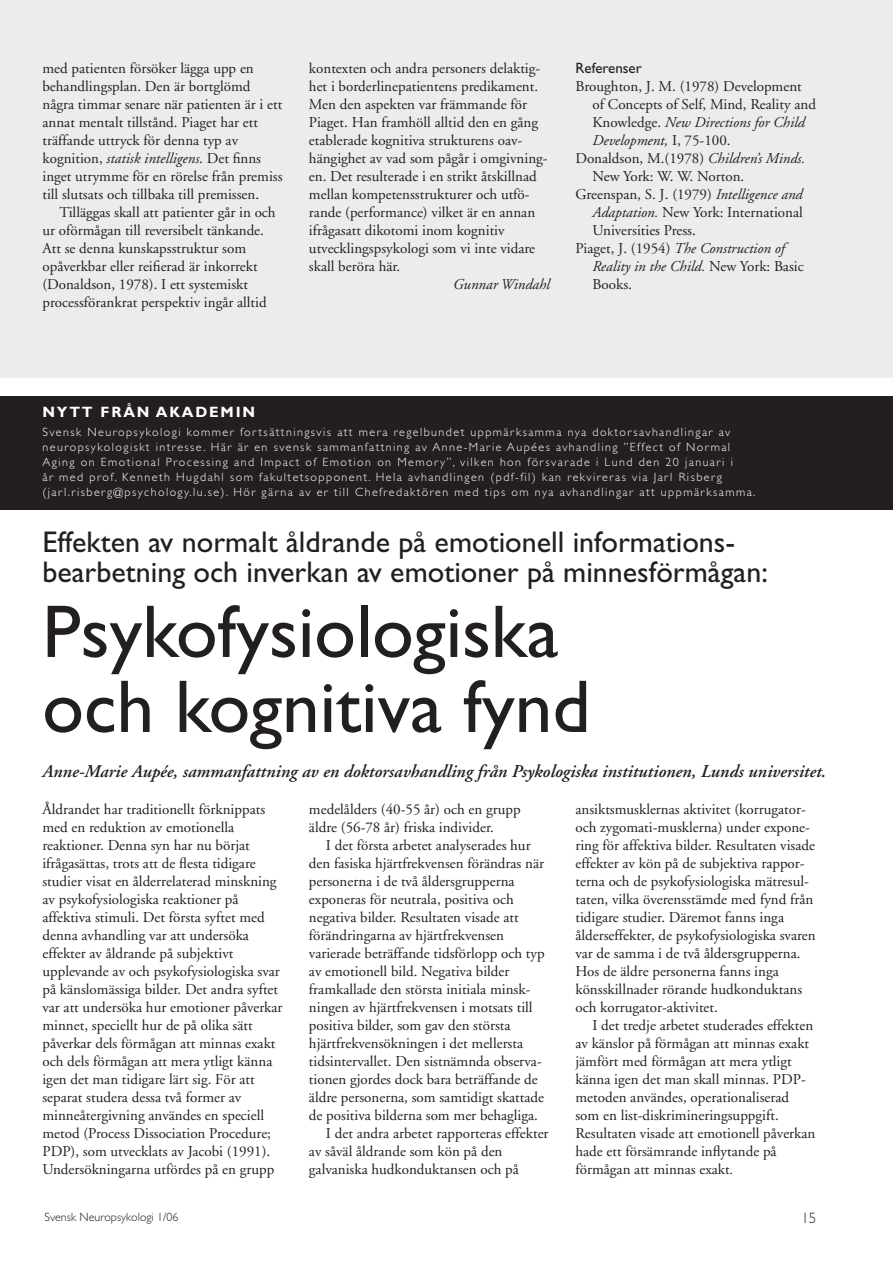
<style>
.page{position:relative;width:893px;height:1263px;background:#fff}
.page>*{position:absolute;margin:0;border:0;box-sizing:border-box;transform-origin:0 0}
.t1{font:75px/75px "Gill Sans";color:#231f20}
.t2{font:30px/30px "Gill Sans";color:#231f20}
.t3{font:italic 600 18px "Adobe Garamond";color:#231f20}
.t4{font:15px/18px "Adobe Garamond";color:#231f20}
.t5{font:italic 15px "Adobe Garamond";color:#231f20}
.t6{font:700 15px "Gill Sans";letter-spacing:.12em;color:#fff}
.t7{font:15px "Gill Sans";color:#231f20}
.t8{font:300 15px "Gill Sans";color:#231f20}
.t9{font:300 12px/15px "Gill Sans";letter-spacing:.12em;color:#fff}
.t10{font:300 12px "Gill Sans";color:#231f20}
.s1{font-style:italic}
.s2{font-style:normal}
</style>
<div class="page">
<div style="left:0;top:396px;width:893px;height:114px;background:#231f20"></div>
<div style="left:0;top:0;width:893px;height:378px;background:#ececee"></div>
<p class="t4" style="left:42px;top:59px;width:242px">med patienten försöker lägga upp en behandlingsplan. Den är bortglömd några timmar senare när patienten är i ett annat mentalt tillstånd. Piaget har ett träffande uttryck för denna typ av kognition, <span class="s1">statisk intelligens</span>. Det finns inget utrymme för en rörelse från premiss till slutsats och tillbaka till premissen.</p>
<p class="t4" style="left:42px;top:203px;width:235px;text-indent:17px">Tilläggas skall att patienter går in och ur oförmågan till reversibelt tänkande.<br>Att se denna kunskapsstruktur som opåverkbar eller reifierad är inkorrekt (Donaldson, 1978). I ett systemiskt processförankrat perspektiv ingår alltid</p>
<p class="t4" style="left:309px;top:59px;width:240px">kontexten och andra personers delaktig&shy;het i borderlinepatientens predikament.<br>Men den aspekten var främmande för Piaget. Han framhöll alltid den en gång etablerade kognitiva strukturens oav&shy;hängighet av vad som pågår i omgivning&shy;en. Det resulterade i en strikt åtskillnad mellan kompetensstrukturer och utfö&shy;rande (performance) vilket är en annan ifrågasatt dikotomi inom kognitiv utvecklingspsykologi som vi inte vidare skall beröra här.</p>
<p class="t5" style="left:453px;top:276px;width:98px">Gunnar Windahl</p>
<p class="t7" style="left:575px;top:59px;width:68px">Referenser</p>
<p class="t4" style="left:575px;top:78px;width:228px">Broughton, J. M. (1978) Development</p>
<p class="t4" style="left:592px;top:96px;width:225px">of Concepts of Self, Mind, Reality and</p>
<p class="t5" style="left:592px;top:114px;width:214px"><span class="s2">Knowledge.</span> New Directions for Child</p>
<p class="t5" style="left:592px;top:132px;width:140px">Development, <span class="s2">I, 75-100.</span></p>
<p class="t4" style="left:575px;top:150px;width:231px">Donaldson, M.(1978) <span class="s1">Children’s Minds.</span></p>
<p class="t4" style="left:592px;top:168px;width:153px">New York: W. W. Norton.</p>
<p class="t4" style="left:575px;top:186px;width:229px">Greenspan, S. J. (1979) <span class="s1">Intelligence and</span></p>
<p class="t4" style="left:592px;top:204px;width:212px"><span class="s1">Adaptation.</span> New York: International</p>
<p class="t4" style="left:592px;top:222px;width:105px">Universities Press.</p>
<p class="t5" style="left:575px;top:240px;width:211px"><span class="s2">Piaget, J. (1954)</span> The Construction of</p>
<p class="t5" style="left:592px;top:258px;width:213px">Reality in the Child. <span class="s2">New York: Basic</span></p>
<p class="t4" style="left:592px;top:276px;width:41px">Books.</p>
<p class="t6" style="left:43px;top:403px;width:214px">NYTT FRÅN AKADEMIN</p>
<p class="t9" style="left:43px;top:425px;width:714px">Svensk Neuropsykologi kommer fortsättningsvis att mera regelbundet uppmärksamma nya doktorsavhandlingar av neuropsykologiskt intresse. Här är en svensk sammanfattning av Anne-Marie Aupées avhandling ”Effect of Normal Aging on Emotional Processing and Impact of Emotion on Memory”, vilken hon försvarade i Lund den 20 januari i<br>år med prof. Kenneth Hugdahl som fakultetsopponent. Hela avhandlingen (pdf-fil) kan rekvireras via Jarl Risberg (jarl.risberg@psychology.lu.se). Hör gärna av er till Chefredaktören med tips om nya avhandlingar att uppmärksamma.</p>
<h2 class="t2" style="left:42px;top:527px;width:727px">Effekten av normalt åldrande på emotionell informations&shy;bearbetning och inverkan av emotioner på minnesförmågan:</h2>
<h1 class="t1" style="left:42px;top:595px;width:550px">Psykofysiologiska och kognitiva fynd</h1>
<p class="t3" style="left:43px;top:761px;width:785px">Anne-Marie Aupée, sammanfattning av en doktorsavhandling från Psykologiska institutionen, Lunds universitet.</p>
<p class="t4" style="left:42px;top:801px;width:242px">Åldrandet har traditionellt förknippats med en reduktion av emotionella reaktioner. Denna syn har nu börjat ifrågasättas, trots att de flesta tidigare studier visat en ålderrelaterad minskning av psykofysiologiska reaktioner på affektiva stimuli. Det första syftet med denna avhandling var att undersöka effekter av åldrande på subjektivt upplevande av och psykofysiologiska svar på känslomässiga bilder. Det andra syftet var att undersöka hur emotioner påverkar minnet, speciellt hur de på olika sätt påverkar dels förmågan att minnas exakt och dels förmågan att mera ytligt känna igen det man tidigare lärt sig. För att separat studera dessa två former av minneåtergivning användes en speciell metod (Process Dissociation Procedure; PDP), som utvecklats av Jacobi (1991).<br>Undersökningarna utfördes på en grupp</p>
<p class="t4" style="left:309px;top:801px;width:213px">medelålders (40-55 år) och en grupp äldre (56-78 år) friska individer.</p>
<p class="t4" style="left:326px;top:837px;width:206px">I det första arbetet analyserades hur</p>
<p class="t4" style="left:309px;top:855px;width:237px">den fasiska hjärtfrekvensen förändras när</p>
<p class="t4" style="left:309px;top:873px;width:207px">personerna i de två åldersgrupperna</p>
<p class="t4" style="left:309px;top:891px;width:206px">exponeras för neutrala, positiva och</p>
<p class="t4" style="left:309px;top:909px;width:211px">negativa bilder. Resultaten visade att</p>
<p class="t4" style="left:309px;top:927px;width:197px">förändringarna av hjärtfrekvensen</p>
<p class="t4" style="left:309px;top:945px;width:237px">varierade beträffande tidsförlopp och typ</p>
<p class="t4" style="left:309px;top:963px;width:202px">av emotionell bild. Negativa bilder</p>
<p class="t4" style="left:309px;top:981px;width:223px">framkallade den största initiala minsk-</p>
<p class="t4" style="left:309px;top:999px;width:225px">ningen av hjärtfrekvensen i motsats till</p>
<p class="t4" style="left:309px;top:1017px;width:203px">positiva bilder, som gav den största</p>
<p class="t4" style="left:309px;top:1035px;width:216px">hjärtfrekvensökningen i det mellersta</p>
<p class="t4" style="left:309px;top:1053px;width:234px">tidsintervallet. Den sistnämnda observa-</p>
<p class="t4" style="left:309px;top:1071px;width:230px">tionen gjordes dock bara beträffande de</p>
<p class="t4" style="left:309px;top:1089px;width:237px">äldre personerna, som samtidigt skattade</p>
<p class="t4" style="left:309px;top:1107px;width:231px">de positiva bilderna som mer behagliga.</p>
<p class="t4" style="left:326px;top:1125px;width:224px">I det andra arbetet rapporteras effekter</p>
<p class="t4" style="left:309px;top:1143px;width:195px">av såväl åldrande som kön på den</p>
<p class="t4" style="left:309px;top:1161px;width:211px">galvaniska hudkonduktansen och på</p>
<p class="t4" style="left:575px;top:801px;width:242px">ansiktsmusklernas aktivitet (korrugator&shy;och zygomati-musklerna) under expone&shy;ring för affektiva bilder. Resultaten visade effekter av kön på de subjektiva rappor&shy;terna och de psykofysiologiska mätresul&shy;taten, vilka överensstämde med fynd från tidigare studier. Däremot fanns inga ålderseffekter, de psykofysiologiska svaren var de samma i de två åldersgrupperna.<br>Hos de äldre personerna fanns inga könsskillnader rörande hudkonduktans och korrugator-aktivitet.</p>
<p class="t4" style="left:575px;top:1017px;width:241px;text-indent:17px">I det tredje arbetet studerades effekten av känslor på förmågan att minnas exakt jämfört med förmågan att mera ytligt känna igen det man skall minnas. PDP&shy;metoden användes, operationaliserad som en list-diskrimineringsuppgift.<br>Resultaten visade att emotionell påverkan hade ett försämrande inflytande på förmågan att minnas exakt<span class="s1">.</span></p>
<p class="t10" style="left:45px;top:1210px;width:136px">Svensk Neuropsykologi 1/06</p>
<p class="t8" style="left:801px;top:1210px;width:16px">15</p>
</div>
